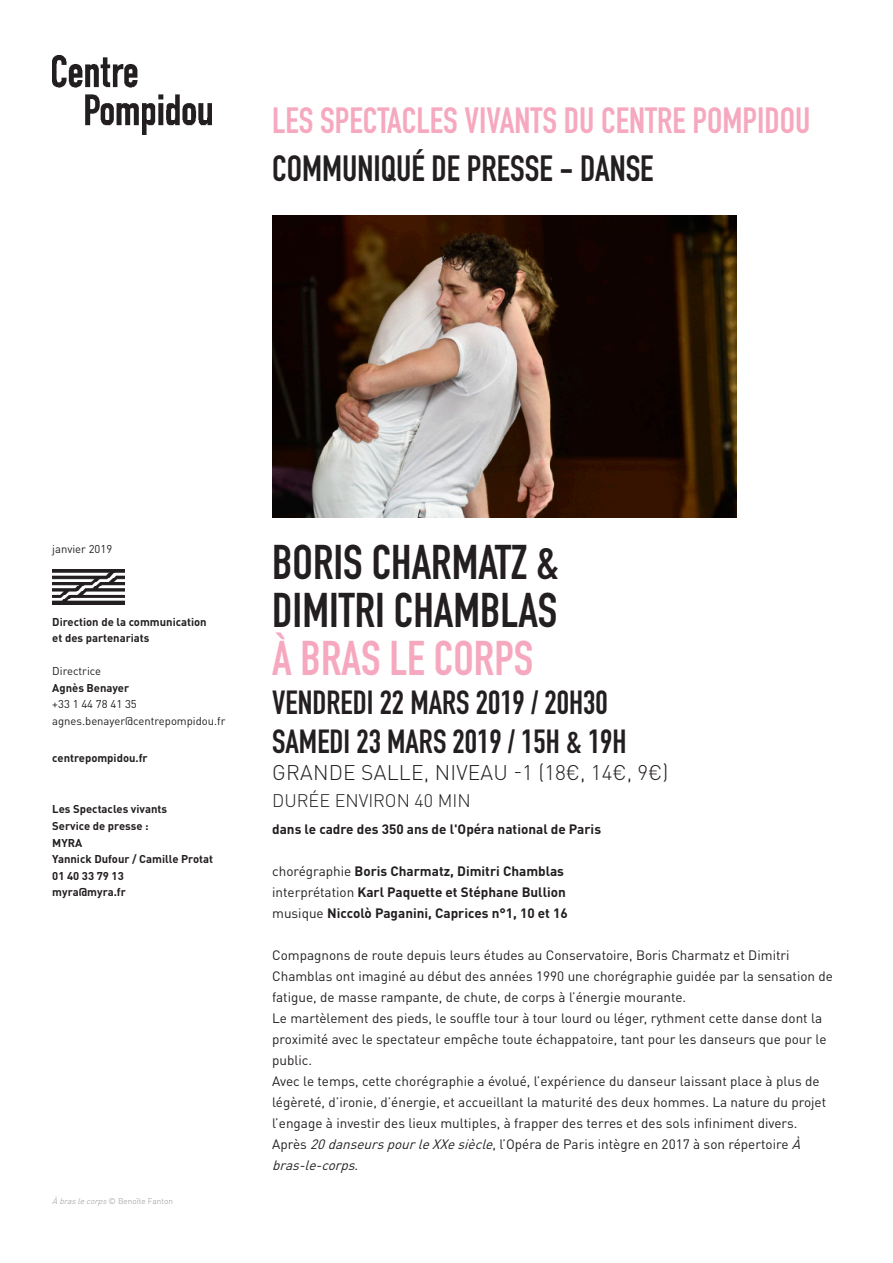
<style>
.page{position:relative;width:893px;height:1263px;background:#fff}
.page>*{position:absolute;margin:0;border:0;box-sizing:border-box;transform-origin:0 0}
.texte_courant{font:48px/48px "DIN Engschrift Std";color:#231f20}
.texte_courant-2{font:36px/48px "DIN Engschrift Std";color:#f6a8bf}
.texte_courant-3{font:33px "DIN Engschrift Std";color:#231f20}
.texte_courant-4{font:300 21px "DINOT";letter-spacing:.01em;color:#231f20}
.texte_courant-5{font:300 18px "DINOT";color:#231f20}
.texte_courant-6{font:13.5px/21px "DINOT";color:#231f20}
.texte_courant-7{font:700 13.5px "DINOT";color:#231f20}
.info_regul{font:700 11.25px/16.5px "DINOT";color:#231f20}
.info_bold{font:700 11.25px "DINOT";color:#231f20}
.info_bold-2{font:11.25px "DINOT";color:#231f20}
.titre{font:700 11.25px "DINOT";color:#231f20}
.info_regul-2{font:11.25px "DINOT";color:#231f20}
.info_bold-3{font:300 8.25px "DINOT";color:#939598}
.s1{color:#231f20}
.s2{color:#f6a8bf}
.s3{font-weight:400}
.s4{font-style:italic}
</style>
<div class="page">
<img style="left:272px;top:215px;width:464px;height:303px">
<img style="left:52px;top:56px;width:159px;height:78px">
<img style="left:52px;top:570px;width:73px;height:34px">
<p class="texte_courant-2" style="left:272px;top:96px;width:540px">LES SPECTACLES VIVANTS DU CENTRE POMPIDOU<br><span class="s1">COMMUNIQUÉ DE PRESSE - DANSE</span></p>
<p class="info_regul-2" style="left:52px;top:542px;width:61px">janvier 2019</p>
<p class="texte_courant" style="left:272px;top:538px;width:289px">BORIS CHARMATZ &amp;</p>
<p class="texte_courant" style="left:272px;top:586px;width:287px">DIMITRI CHAMBLAS<br><span class="s2">À BRAS LE CORPS</span></p>
<p class="texte_courant-3" style="left:272px;top:683px;width:337px">VENDREDI 22 MARS 2019 / 20H30</p>
<p class="texte_courant-3" style="left:272px;top:722px;width:356px">SAMEDI 23 MARS 2019 / 15H &amp; 19H</p>
<p class="texte_courant-4" style="left:272px;top:759px;width:398px">GRANDE SALLE, NIVEAU -1 (18€, 14€, 9€)</p>
<p class="texte_courant-5" style="left:272px;top:789px;width:200px">DURÉE ENVIRON 40 MIN</p>
<p class="texte_courant-7" style="left:272px;top:820px;width:330px">dans le cadre des 350 ans de l'Opéra national de Paris</p>
<p class="texte_courant-7" style="left:272px;top:862px;width:293px"><span class="s3">chorégraphie</span> Boris Charmatz, Dimitri Chamblas</p>
<p class="texte_courant-7" style="left:272px;top:883px;width:295px"><span class="s3">interprétation</span> Karl Paquette et Stéphane Bullion</p>
<p class="texte_courant-7" style="left:272px;top:904px;width:297px"><span class="s3">musique</span> Niccolò Paganini, Caprices n°1, 10 et 16</p>
<p class="texte_courant-6" style="left:272px;top:944px;width:562px">Compagnons de route depuis leurs études au Conservatoire, Boris Charmatz et Dimitri<br>Chamblas ont imaginé au début des années 1990 une chorégraphie guidée par la sensation de fatigue, de masse rampante, de chute, de corps à l’énergie mourante.</p>
<p class="texte_courant-6" style="left:272px;top:1007px;width:556px">Le martèlement des pieds, le souffle tour à tour lourd ou léger, rythment cette danse dont la proximité avec le spectateur empêche toute échappatoire, tant pour les danseurs que pour le public.</p>
<p class="texte_courant-6" style="left:272px;top:1070px;width:556px">Avec le temps, cette chorégraphie a évolué, l’expérience du danseur laissant place à plus de légèreté, d’ironie, d’énergie, et accueillant la maturité des deux hommes. La nature du projet l’engage à investir des lieux multiples, à frapper des terres et des sols infiniment divers.<br>Après <span class="s4">20danseurspourleXXesiècle</span>, l’Opéra de Paris intègre en 2017 à son répertoire <span class="s4">À bras-le-corps</span>.</p>
<p class="info_bold" style="left:52px;top:614px;width:156px">Direction de la communication</p>
<p class="info_bold" style="left:52px;top:631px;width:99px">et des partenariats</p>
<p class="info_bold-2" style="left:52px;top:664px;width:50px">Directrice</p>
<p class="info_bold" style="left:52px;top:680px;width:78px">Agnès Benayer</p>
<p class="info_bold-2" style="left:52px;top:697px;width:86px">+33 1 44 78 41 35</p>
<p class="info_bold-2" style="left:52px;top:714px;width:175px">agnes.benayer@centrepompidou.fr</p>
<p class="titre" style="left:52px;top:751px;width:97px">centrepompidou.fr</p>
<p class="info_regul" style="left:52px;top:801px;width:116px">Les Spectacles vivants</p>
<p class="info_regul" style="left:52px;top:817px;width:162px">Service de presse :<br>MYRA<br>Yannick Dufour / Camille Protat<br>01 40 33 79 13<br>myra@myra.fr</p>
<p class="info_bold-3" style="left:52px;top:1195px;width:122px"><span class="s4">Àbraslecorps</span>© Benoîte Fanton</p>
</div>
